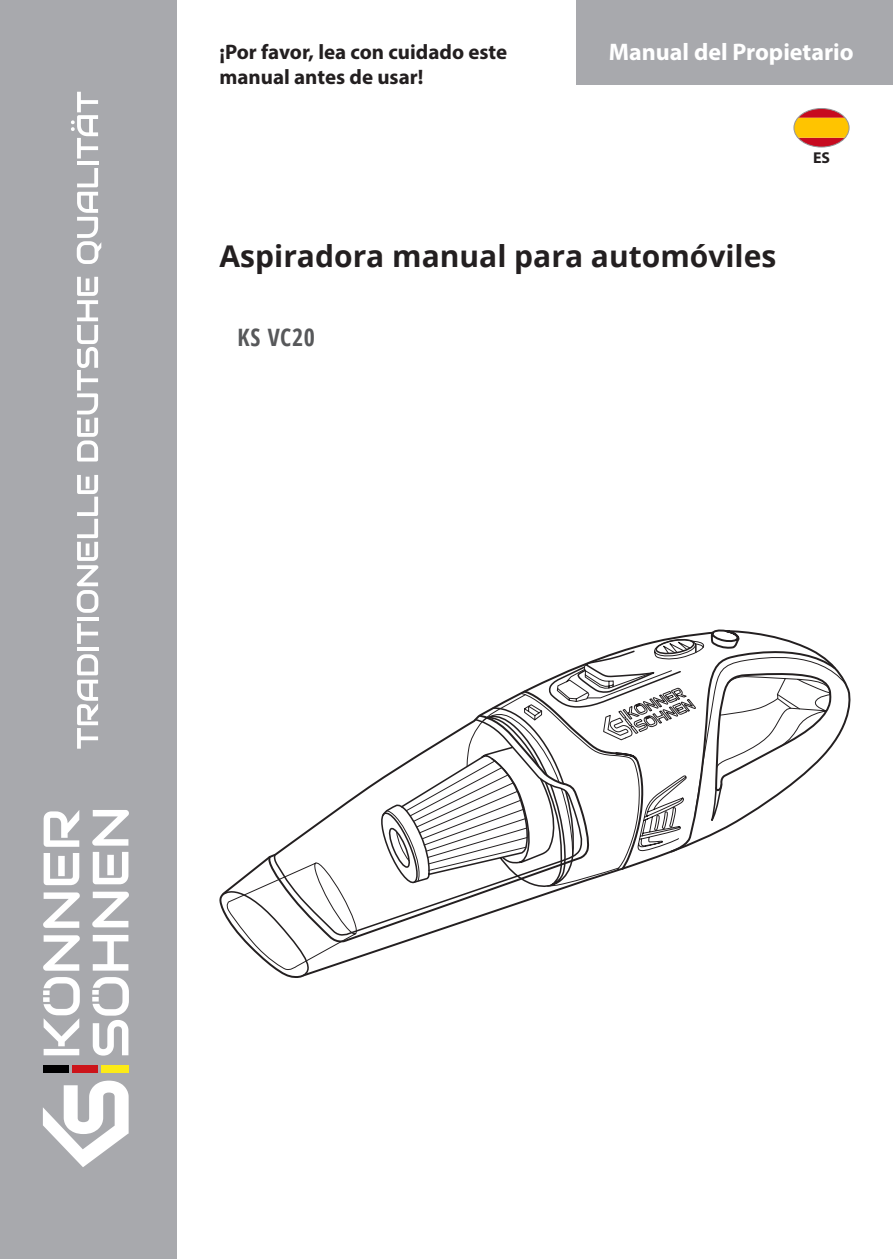
<style>
.page{position:relative;width:893px;height:1259px;background:#fff}
.page>*{position:absolute;margin:0;border:0;box-sizing:border-box;transform-origin:0 0}
.t1{font:700 30px "Open Sans";color:#231f20}
.t2{font:700 24px "Myriad Pro";color:#fff}
.t3{font:700 condensed 24px "Open Sans";letter-spacing:.03em;color:#57585a}
.t4{font:700 21px/25.2px "Myriad Pro";color:#231f20}
.t5{font:700 15.9px "Myriad Pro";color:#231f20}
</style>
<div class="page">
<div style="left:0;top:0;width:177px;height:1259px;background:#a8a9ad"></div>
<div style="left:577px;top:0;width:316px;height:85px;background:#a8a9ad"></div>
<svg style="left:77px;top:654px;width:21px;height:94px"></svg>
<hr style="left:77px;top:647px;width:21px;height:3px;background:#fff">
<svg style="left:77px;top:623px;width:21px;height:21px"></svg>
<svg style="left:77px;top:617px;width:21px;height:3px"></svg>
<svg style="left:77px;top:536px;width:21px;height:77px"></svg>
<svg style="left:77px;top:475px;width:21px;height:19px"></svg>
<svg style="left:77px;top:277px;width:21px;height:184px"></svg>
<svg style="left:77px;top:185px;width:24px;height:79px"></svg>
<hr style="left:77px;top:161px;width:21px;height:4px;background:#fff">
<svg style="left:71px;top:92px;width:27px;height:66px"></svg>
<svg style="left:43px;top:1080px;width:86px;height:87px"></svg>
<svg style="left:43px;top:935px;width:37px;height:35px"></svg>
<svg style="left:43px;top:892px;width:37px;height:36px"></svg>
<svg style="left:44px;top:853px;width:35px;height:32px"></svg>
<svg style="left:44px;top:810px;width:35px;height:37px"></svg>
<svg style="left:93px;top:935px;width:35px;height:35px"></svg>
<svg style="left:92px;top:891px;width:37px;height:36px"></svg>
<svg style="left:93px;top:852px;width:35px;height:32px"></svg>
<svg style="left:92px;top:810px;width:37px;height:35px"></svg>
<svg style="left:43px;top:977px;width:37px;height:78px"></svg>
<svg style="left:92px;top:977px;width:37px;height:78px"></svg>
<div style="left:43px;top:1065px;width:26px;height:8px;background:#000001"></div>
<div style="left:72px;top:1065px;width:26px;height:8px;background:#cc141a"></div>
<div style="left:101px;top:1065px;width:27px;height:8px;background:#fceb17"></div>
<svg style="left:795px;top:108px;width:54px;height:39px"></svg>
<div style="left:793px;top:108px;width:56px;height:39px;border:1px solid #939598;border-radius:50%"></div>
<svg style="left:274px;top:779px;width:286px;height:158px"></svg>
<svg style="left:221px;top:860px;width:138px;height:117px"></svg>
<svg style="left:379px;top:637px;width:468px;height:253px"></svg>
<p class="t4" style="left:219px;top:38px;width:289px">¡Por favor, lea con cuidado este manual antes de usar!</p>
<p class="t2" style="left:609px;top:36px;width:246px">Manual del Propietario</p>
<h1 class="t1" style="left:220px;top:235px;width:558px">Aspiradora manual para automóviles</h1>
<p class="t3" style="left:238px;top:320px;width:79px">KS VC20</p>
<p class="t5" style="left:813px;top:147px;width:18px">ES</p>
</div>
